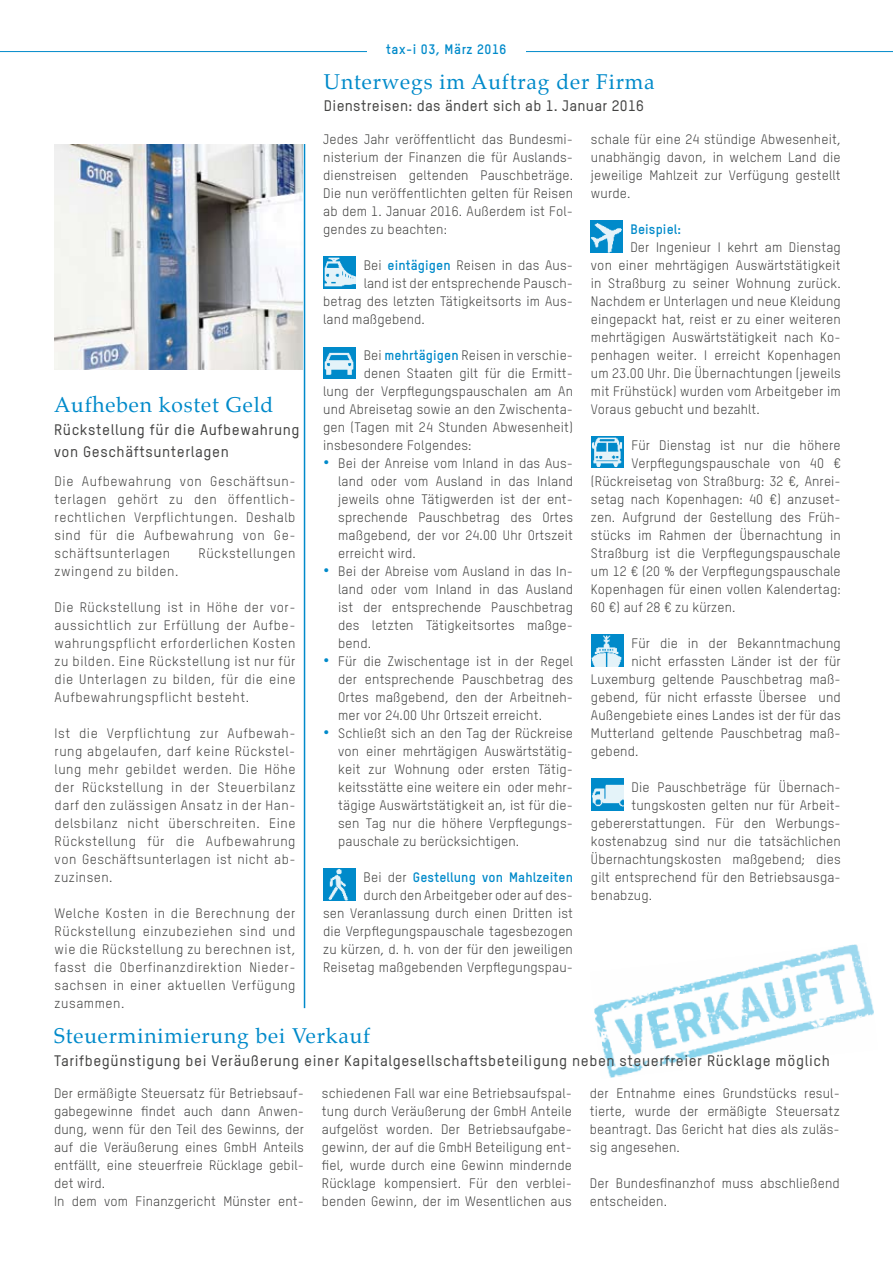
<style>
.page{position:relative;width:893px;height:1263px;background:#fff}
.page>*{position:absolute;margin:0;border:0;box-sizing:border-box;transform-origin:0 0}
.t1{font:21px "Palatino";letter-spacing:.04em;color:#008aca}
.t2{font:500 15px/22.5px "TSTAR";letter-spacing:.04em;color:#434342}
.t3{font:500 15px "TSTAR";letter-spacing:.02em;color:#434342}
.t4{font:13.5px/18px "TSTAR";letter-spacing:.01em;color:#434342;text-align:justify}
.t5{font:13.5px "TSTAR";letter-spacing:.04em;color:#434342}
.t6{font:700 13.5px "TSTAR";letter-spacing:.025em;color:#008aca}
.s1{font-weight:700;color:#008aca}
.s2{font-weight:700;font-size:16.8px;color:#008aca}
</style>
<div class="page">
<hr style="left:0;top:51px;width:893px;height:1px;background:#008aca">
<div style="left:367px;top:33px;width:158px;height:33px;background:#fff"></div>
<img style="left:594px;top:944px;width:280px;height:134px">
<img style="left:54px;top:144px;width:249px;height:225px">
<img style="left:323px;top:256px;width:32px;height:32px">
<div style="left:323px;top:347px;width:32px;height:31px;background:#008aca"></div>
<img style="left:324px;top:352px;width:30px;height:23px">
<img style="left:323px;top:868px;width:32px;height:32px">
<img style="left:590px;top:220px;width:32px;height:32px">
<img style="left:591px;top:436px;width:32px;height:32px">
<img style="left:591px;top:634px;width:32px;height:32px">
<img style="left:591px;top:778px;width:32px;height:32px">
<hr style="left:304px;top:144px;width:1px;height:864px;background:#008aca">
<h1 class="t1" style="left:54px;top:387px;width:221px">Aufheben kostet Geld</h1>
<p class="t2" style="left:54px;top:418px;width:247px">Rückstellung für die Aufbewahrung von Geschäftsunterlagen</p>
<p class="t4" style="left:55px;top:472px;width:242px">Die Aufbewahrung von Geschäftsun&shy;terlagen gehört zu den öffentlich&shy;rechtlichen Verpflichtungen. Deshalb sind für die Aufbewahrung von Ge&shy;schäftsunterlagen</p>
<p class="t5" style="left:198px;top:545px;width:98px">Rückstellungen</p>
<p class="t5" style="left:55px;top:563px;width:125px">zwingend zu bilden.</p>
<p class="t4" style="left:55px;top:598px;width:242px">Die Rückstellung ist in Höhe der vor&shy;aussichtlich zur Erfüllung der Aufbe&shy;wahrungspflicht erforderlichen Kosten zu bilden. Eine Rückstellung ist nur für die Unterlagen zu bilden, für die eine Aufbewahrungspflicht besteht.</p>
<p class="t4" style="left:55px;top:724px;width:242px">Ist die Verpflichtung zur Aufbewah&shy;rung abgelaufen, darf keine Rückstel&shy;lung mehr gebildet werden. Die Höhe der Rückstellung in der Steuerbilanz darf den zulässigen Ansatz in der Han&shy;delsbilanz nicht überschreiten. Eine Rückstellung für die Aufbewahrung von Geschäftsunterlagen ist nicht ab&shy;zuzinsen.</p>
<p class="t4" style="left:55px;top:904px;width:242px">Welche Kosten in die Berechnung der Rückstellung einzubeziehen sind und wie die Rückstellung zu berechnen ist, fasst die Oberfinanzdirektion Nieder&shy;sachsen in einer aktuellen Verfügung zusammen.</p>
<p class="t6" style="left:386px;top:41px;width:122px">tax-i 03, März 2016</p>
<h1 class="t1" style="left:324px;top:64px;width:332px">Unterwegs im Auftrag der Firma</h1>
<p class="t3" style="left:324px;top:97px;width:321px">Dienstreisen: das ändert sich ab 1. Januar 2016</p>
<p class="t4" style="left:323px;top:130px;width:251px">Jedes Jahr veröffentlicht das Bundesmi&shy;nisterium der Finanzen die für Auslands&shy;dienstreisen geltenden Pauschbeträge.<br>Die nun veröffentlichten gelten für Reisen ab dem 1. Januar 2016. Außerdem ist Fol&shy;gendes zu beachten:</p>
<p class="t4" style="left:364px;top:256px;width:211px">Bei <span class="s1">eintägigen</span> Reisen in das Aus-</p>
<p class="t4" style="left:364px;top:274px;width:211px">land ist der entsprechende Pausch-</p>
<p class="t4" style="left:323px;top:292px;width:251px">betrag des letzten Tätigkeitsorts im Aus-</p>
<p class="t4" style="left:323px;top:310px;width:103px">land maßgebend.</p>
<p class="t4" style="left:364px;top:346px;width:211px">Bei <span class="s1">mehrtägigen</span> Reisen in verschie-</p>
<p class="t4" style="left:364px;top:364px;width:211px">denen Staaten gilt für die Ermitt-</p>
<p class="t4" style="left:323px;top:382px;width:251px">lung der Verpflegungspauschalen am An</p>
<p class="t4" style="left:323px;top:400px;width:251px">und Abreisetag sowie an den Zwischenta-</p>
<p class="t4" style="left:323px;top:418px;width:251px">gen (Tagen mit 24 Stunden Abwesenheit)</p>
<p class="t4" style="left:323px;top:436px;width:150px">insbesondere Folgendes:</p>
<p class="t4" style="left:338px;top:454px;width:236px;text-indent:-15px"><span class="s2">•</span> Bei der Anreise vom Inland in das Aus&shy;land oder vom Ausland in das Inland jeweils ohne Tätigwerden ist der ent&shy;sprechende Pauschbetrag des Ortes maßgebend, der vor 24.00 Uhr Ortszeit erreicht wird.</p>
<p class="t4" style="left:338px;top:562px;width:236px;text-indent:-15px"><span class="s2">•</span> Bei der Abreise vom Ausland in das In&shy;land oder vom Inland in das Ausland ist der entsprechende Pauschbetrag des letzten Tätigkeitsortes maßge&shy;bend.</p>
<p class="t4" style="left:338px;top:652px;width:236px;text-indent:-15px"><span class="s2">•</span> Für die Zwischentage ist in der Regel der entsprechende Pauschbetrag des Ortes maßgebend, den der Arbeitneh&shy;mer vor 24.00 Uhr Ortszeit erreicht.</p>
<p class="t4" style="left:338px;top:724px;width:236px;text-indent:-15px"><span class="s2">•</span> Schließt sich an den Tag der Rückreise von einer mehrtägigen Auswärtstätig&shy;keit zur Wohnung oder ersten Tätig&shy;keitsstätte eine weitere ein oder mehr&shy;tägige Auswärtstätigkeit an, ist für die&shy;sen Tag nur die höhere Verpflegungs&shy;pauschale zu berücksichtigen.</p>
<p class="t4" style="left:323px;top:868px;width:251px;text-align:right">Bei der <span class="s1">Gestellung von Mahlzeiten<br></span>durch den Arbeitgeber oder auf des-<br>sen Veranlassung durch einen Dritten ist die Verpflegungspauschale tagesbezogen zu kürzen, d. h. von der für den jeweiligen Reisetag maßgebenden Verpflegungspau-</p>
<p class="t4" style="left:591px;top:130px;width:251px">schale für eine 24 stündige Abwesenheit, unabhängig davon, in welchem Land die jeweilige Mahlzeit zur Verfügung gestellt wurde.</p>
<p class="t6" style="left:630px;top:221px;width:52px">Beispiel:</p>
<p class="t4" style="left:591px;top:238px;width:251px;text-indent:39px">Der Ingenieur I kehrt am Dienstag von einer mehrtägigen Auswärtstätigkeit in Straßburg zu seiner Wohnung zurück.<br>Nachdem er Unterlagen und neue Kleidung eingepackt hat, reist er zu einer weiteren mehrtägigen Auswärtstätigkeit nach Ko&shy;penhagen weiter. I erreicht Kopenhagen um 23.00 Uhr. Die Übernachtungen (jeweils mit Frühstück) wurden vom Arbeitgeber im Voraus gebucht und bezahlt.</p>
<p class="t4" style="left:631px;top:436px;width:211px">Für Dienstag ist nur die höhere</p>
<p class="t4" style="left:631px;top:454px;width:211px">Verpflegungspauschale von 40 €</p>
<p class="t4" style="left:591px;top:472px;width:251px">(Rückreisetag von Straßburg: 32 €, Anrei-</p>
<p class="t4" style="left:591px;top:490px;width:251px">setag nach Kopenhagen: 40 €) anzuset-</p>
<p class="t4" style="left:591px;top:508px;width:251px">zen. Aufgrund der Gestellung des Früh-</p>
<p class="t4" style="left:591px;top:526px;width:251px">stücks im Rahmen der Übernachtung in</p>
<p class="t4" style="left:591px;top:544px;width:251px">Straßburg ist die Verpflegungspauschale</p>
<p class="t4" style="left:591px;top:562px;width:251px">um 12 € (20 % der Verpflegungspauschale</p>
<p class="t4" style="left:591px;top:580px;width:251px">Kopenhagen für einen vollen Kalendertag:</p>
<p class="t4" style="left:591px;top:598px;width:146px">60 €) auf 28 € zu kürzen.</p>
<p class="t4" style="left:631px;top:634px;width:211px">Für die in der Bekanntmachung</p>
<p class="t4" style="left:631px;top:652px;width:211px">nicht erfassten Länder ist der für</p>
<p class="t4" style="left:591px;top:670px;width:251px">Luxemburg geltende Pauschbetrag maß-</p>
<p class="t4" style="left:591px;top:688px;width:251px">gebend, für nicht erfasste Übersee und</p>
<p class="t4" style="left:591px;top:706px;width:251px">Außengebiete eines Landes ist der für das</p>
<p class="t4" style="left:591px;top:724px;width:251px">Mutterland geltende Pauschbetrag maß-</p>
<p class="t4" style="left:591px;top:742px;width:49px">gebend.</p>
<p class="t4" style="left:631px;top:778px;width:211px">Die Pauschbeträge für Übernach-</p>
<p class="t4" style="left:631px;top:796px;width:211px">tungskosten gelten nur für Arbeit-</p>
<p class="t4" style="left:591px;top:814px;width:251px">gebererstattungen. Für den Werbungs-</p>
<p class="t4" style="left:591px;top:832px;width:251px">kostenabzug sind nur die tatsächlichen</p>
<p class="t4" style="left:591px;top:850px;width:251px">Übernachtungskosten maßgebend; dies</p>
<p class="t4" style="left:591px;top:868px;width:251px">gilt entsprechend für den Betriebsausga-</p>
<p class="t4" style="left:591px;top:886px;width:63px">benabzug.</p>
<h1 class="t1" style="left:54px;top:1019px;width:318px">Steuerminimierung bei Verkauf</h1>
<p class="t2" style="left:54px;top:1049px;width:777px">Tarifbegünstigung bei Veräußerung einer Kapitalgesellschaftsbeteiligung neben steuerfreier Rücklage möglich</p>
<p class="t4" style="left:54px;top:1084px;width:251px;text-align:left">Der ermäßigte Steuersatz für Betriebsauf&shy;gabegewinne findet auch dann Anwen&shy;dung, wenn für den Teil des Gewinns, der auf die Veräußerung eines GmbH Anteils entfällt, eine steuerfreie Rücklage gebil&shy;det wird.<br>In dem vom Finanzgericht Münster ent-</p>
<p class="t4" style="left:322px;top:1084px;width:251px">schiedenen Fall war eine Betriebsaufspal&shy;tung durch Veräußerung der GmbH Anteile aufgelöst worden. Der Betriebsaufgabe&shy;gewinn, der auf die GmbH Beteiligung ent&shy;fiel, wurde durch eine Gewinn mindernde Rücklage kompensiert. Für den verblei&shy;benden Gewinn, der im Wesentlichen aus</p>
<p class="t4" style="left:590px;top:1084px;width:251px">der Entnahme eines Grundstücks resul&shy;tierte, wurde der ermäßigte Steuersatz beantragt. Das Gericht hat dies als zuläs&shy;sig angesehen.</p>
<p class="t4" style="left:590px;top:1174px;width:251px">Der Bundesfinanzhof muss abschließend entscheiden.</p>
</div>
